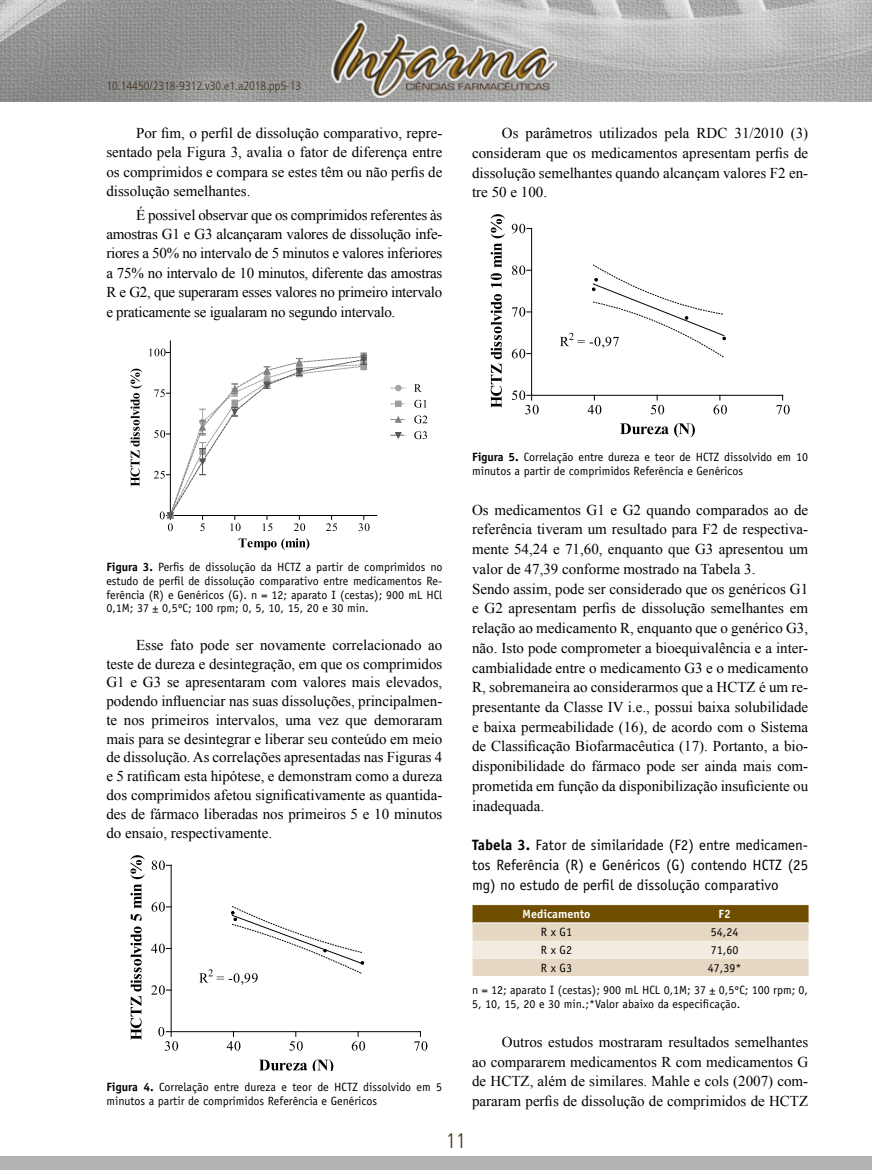
<style>
.page{position:relative;width:872px;height:1170px;background:#fff}
.page>*{position:absolute;margin:0;border:0;box-sizing:border-box;transform-origin:0 0}
.t1{font:300 condensed 21px "Frutiger";color:#42321c}
.t2{font:15px/19.8px "Times New Roman";color:#000;text-align:justify}
.t3{font:15px/19.8px "Officina Sans";color:#000;text-align:justify}
.t4{font:12px/13.8px "Officina Sans";color:#000}
.t5{font:300 condensed 12px "Frutiger";color:#42321c}
.t6{font:700 12px "Officina Sans";color:#fff}
.s1{font-weight:700}
</style>
<div class="page">
<img style="left:0;top:0;width:872px;height:101px">
<div style="left:0;top:1155px;width:872px;height:14px;background:#b3b2b2"></div>
<img style="left:332px;top:20px;width:224px;height:77px">
<hr style="left:170px;top:515px;width:207px;height:1px;background:#000">
<hr style="left:170px;top:341px;width:1px;height:174px;background:#000">
<svg style="left:149px;top:348px;width:220px;height:183px"></svg>
<svg style="left:414px;top:384px;width:7px;height:8px"></svg>
<svg style="left:391px;top:385px;width:15px;height:6px"></svg>
<svg style="left:414px;top:400px;width:12px;height:7px"></svg>
<svg style="left:391px;top:401px;width:15px;height:5px"></svg>
<svg style="left:414px;top:415px;width:13px;height:8px"></svg>
<svg style="left:391px;top:416px;width:15px;height:6px"></svg>
<svg style="left:414px;top:431px;width:13px;height:8px"></svg>
<svg style="left:391px;top:432px;width:15px;height:6px"></svg>
<svg style="left:239px;top:538px;width:70px;height:12px"></svg>
<svg style="left:130px;top:368px;width:12px;height:118px"></svg>
<hr style="left:171px;top:1031px;width:249px;height:1px;background:#000">
<svg style="left:227px;top:1031px;width:13px;height:19px"></svg>
<svg style="left:289px;top:1031px;width:14px;height:19px"></svg>
<svg style="left:352px;top:1031px;width:13px;height:19px"></svg>
<svg style="left:414px;top:1031px;width:13px;height:19px"></svg>
<hr style="left:171px;top:865px;width:1px;height:166px;background:#000">
<svg style="left:158px;top:1026px;width:20px;height:24px"></svg>
<svg style="left:151px;top:985px;width:20px;height:9px"></svg>
<svg style="left:151px;top:943px;width:20px;height:10px"></svg>
<svg style="left:151px;top:902px;width:20px;height:9px"></svg>
<svg style="left:152px;top:860px;width:19px;height:10px"></svg>
<svg style="left:259px;top:1059px;width:74px;height:11px"></svg>
<svg style="left:130px;top:855px;width:15px;height:184px"></svg>
<svg style="left:199px;top:906px;width:165px;height:78px"></svg>
<svg style="left:472px;top:905px;width:336px;height:71px;background:#ccbb9a"></svg>
<hr style="left:473px;top:922px;width:167px;height:1px;background:#fff">
<hr style="left:640px;top:922px;width:168px;height:1px;background:#fff">
<hr style="left:531px;top:395px;width:251px;height:1px;background:#000">
<svg style="left:587px;top:395px;width:14px;height:19px"></svg>
<svg style="left:651px;top:395px;width:13px;height:19px"></svg>
<svg style="left:713px;top:395px;width:14px;height:19px"></svg>
<svg style="left:776px;top:395px;width:13px;height:19px"></svg>
<hr style="left:531px;top:228px;width:1px;height:167px;background:#000">
<svg style="left:512px;top:390px;width:26px;height:24px"></svg>
<svg style="left:512px;top:349px;width:19px;height:9px"></svg>
<svg style="left:512px;top:307px;width:19px;height:10px"></svg>
<svg style="left:512px;top:265px;width:19px;height:10px"></svg>
<svg style="left:512px;top:224px;width:19px;height:9px"></svg>
<svg style="left:620px;top:423px;width:75px;height:14px"></svg>
<svg style="left:490px;top:214px;width:15px;height:194px"></svg>
<svg style="left:560px;top:264px;width:166px;height:94px"></svg>
<p class="t5" style="left:106px;top:79px;width:196px">10.14450/2318-9312.v30.e1.a2018.pp5-13</p>
<p class="t2" style="left:106px;top:123px;width:337px;line-height:19.4px;text-indent:30px">Por fim, o perfil de dissolução comparativo, repre&shy;sentado pela Figura 3, avalia o fator de diferença entre os comprimidos e compara se estes têm ou não perfis de dissolução semelhantes.</p>
<p class="t2" style="left:106px;top:204px;width:337px;line-height:19.4px;text-indent:30px">É possivel observar que os comprimidos referentes às amostras G1 e G3 alcançaram valores de dissolução infe&shy;riores a 50% no intervalo de 5 minutos e valores inferiores a 75% no intervalo de 10 minutos, diferente das amostras R e G2, que superaram esses valores no primeiro intervalo e praticamente se igualaram no segundo intervalo.</p>
<p class="t2" style="left:472px;top:123px;width:337px;text-indent:30px">Os parâmetros utilizados pela RDC 31/2010 (3) consideram que os medicamentos apresentam perfis de dissolução semelhantes quando alcançam valores F2 en&shy;tre 50 e 100.</p>
<p class="t4" style="left:106px;top:560px;width:337px;text-align:justify"><span class="s1">Figura 3.</span> Perfis de dissolução da HCTZ a partir de comprimidos no estudo de perfil de dissolução comparativo entre medicamentos Re&shy;ferência (R) e Genéricos (G). n = 12; aparato I (cestas); 900 mL HCl 0,1M; 37 ± 0,5ºC; 100 rpm; 0, 5, 10, 15, 20 e 30 min.</p>
<p class="t2" style="left:106px;top:635px;width:337px;line-height:18.8px;text-indent:30px">Esse fato pode ser novamente correlacionado ao teste de dureza e desintegração, em que os comprimidos G1 e G3 se apresentaram com valores mais elevados, podendo influenciar nas suas dissoluções, principalmen&shy;te nos primeiros intervalos, uma vez que demoraram mais para se desintegrar e liberar seu conteúdo em meio de dissolução. As correlações apresentadas nas Figuras 4 e 5 ratificam esta hipótese, e demonstram como a dureza dos comprimidos afetou significativamente as quantida&shy;des de fármaco liberadas nos primeiros 5 e 10 minutos do ensaio, respectivamente.</p>
<p class="t4" style="left:106px;top:1080px;width:337px"><span class="s1">Figura 4.</span> Correlação entre dureza e teor de HCTZ dissolvido em 5 minutos a partir de comprimidos Referência e Genéricos</p>
<h1 class="t1" style="left:446px;top:1128px;width:22px">11</h1>
<p class="t4" style="left:472px;top:450px;width:337px"><span class="s1">Figura 5.</span> Correlação entre dureza e teor de HCTZ dissolvido em 10 minutos a partir de comprimidos Referência e Genéricos</p>
<p class="t2" style="left:472px;top:499px;width:337px;text-align:left">Os medicamentos G1 e G2 quando comparados ao de referência tiveram um resultado para F2 de respectiva&shy;mente 54,24 e 71,60, enquanto que G3 apresentou um valor de 47,39 conforme mostrado na Tabela 3.<br>Sendo assim, pode ser considerado que os genéricos G1 e G2 apresentam perfis de dissolução semelhantes em relação ao medicamento R, enquanto que o genérico G3, não. Isto pode comprometer a bioequivalência e a inter&shy;cambialidade entre o medicamento G3 e o medicamento R, sobremaneira ao considerarmos que a HCTZ é um re&shy;presentante da Classe IV i.e., possui baixa solubilidade e baixa permeabilidade (16), de acordo com o Sistema de Classificação Biofarmacêutica (17). Portanto, a bio&shy;disponibilidade do fármaco pode ser ainda mais com&shy;prometida em função da disponibilização insuficiente ou inadequada.</p>
<p class="t3" style="left:472px;top:835px;width:337px"><span class="s1">Tabela 3.</span> Fator de similaridade (F2) entre medicamen&shy;tos Referência (R) e Genéricos (G) contendo HCTZ (25 mg) no estudo de perfil de dissolução comparativo</p>
<p class="t6" style="left:522px;top:906px;width:69px">Medicamento</p>
<p class="t6" style="left:718px;top:906px;width:14px">F2</p>
<p class="t4" style="left:541px;top:925px;width:33px">R x G1</p>
<p class="t4" style="left:711px;top:925px;width:29px">54,24</p>
<p class="t4" style="left:541px;top:943px;width:33px">R x G2</p>
<p class="t4" style="left:711px;top:943px;width:29px">71,60</p>
<p class="t4" style="left:541px;top:961px;width:33px">R x G3</p>
<p class="t4" style="left:472px;top:957px;width:337px;line-height:21.3px;text-indent:236px">47,39*<br>n = 12; aparato I (cestas); 900 mL HCL 0,1M; 37 ± 0,5ºC; 100 rpm; 0,</p>
<p class="t4" style="left:472px;top:996px;width:269px">5, 10, 15, 20 e 30 min.;*Valor abaixo da especificação.</p>
<p class="t2" style="left:472px;top:1031px;width:337px;text-indent:30px">Outros estudos mostraram resultados semelhantes ao compararem medicamentos R com medicamentos G de HCTZ, além de similares. Mahle e cols (2007) com&shy;pararam perfis de dissolução de comprimidos de HCTZ</p>
</div>
